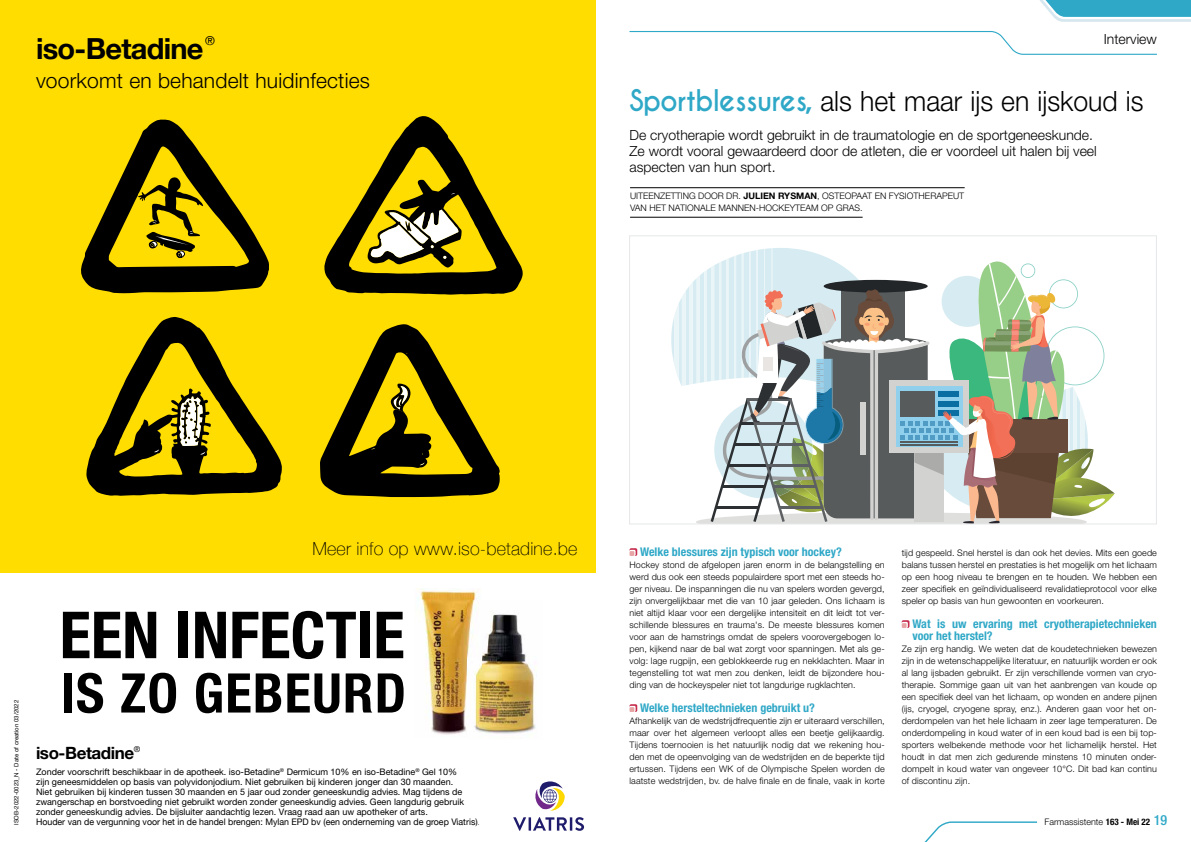
<style>
.page{position:relative;width:1191px;height:842px;background:#fff}
.page>*{position:absolute;margin:0;border:0;box-sizing:border-box;transform-origin:0 0}
.t1{font:700 condensed 65px "Helvetica Neue LT Pro";color:#000}
.t2{font:700 condensed 54.7px "Helvetica Neue LT Std";letter-spacing:.025em;color:#000}
.t3{font:700 29px "Helvetica Neue";letter-spacing:-.025em;color:#000}
.t4{font:300 28px "Helvetica Neue LT Std";color:#000;scale:.95 1}
.t5{font:300 21px "Helvetica Neue LT Pro";letter-spacing:.01em;color:#000}
.t6{font:100 18px "Helvetica Neue";letter-spacing:.01em;color:#000}
.t7{font:700 17px "Helvetica Neue LT Std";letter-spacing:-.025em;color:#000}
.t8{font:300 14px/16px "Helvetica Neue LT Std";color:#000}
.t9{font:500 condensed 14px "Helvetica Neue LT Std";color:#2fa8c7}
.t10{font:12.2px "Helvetica Neue";color:#000}
.t11{font:700 condensed 12px/12px "Helvetica Neue LT Std";color:#2fa8c7}
.t12{font:300 9px/12px "Helvetica Neue LT Std";letter-spacing:.01em;color:#000;text-align:justify}
.t13{font:9px/10px "Helvetica Neue LT Pro";color:#000}
.t14{font:9px "Helvetica Neue";color:#000}
.t15{font:8.2px "Helvetica Neue LT Std";color:#000}
.t16{font:6px "Helvetica Neue LT Pro";color:#000}
.s1{font-family:"Caviar Dreams";font-weight:700;color:#2fa8c7}
.s2{font-weight:700}
.s3{font-weight:700;font-stretch:condensed}
</style>
<div class="page">
<svg style="left:629px;top:31px;width:528px;height:24px"></svg>
<svg style="left:1040px;top:0;width:151px;height:22px;background:#67bed5"></svg>
<svg style="left:924px;top:821px;width:114px;height:21px"></svg>
<div style="left:0;top:0;width:595px;height:573px;background:#fd0"></div>
<svg style="left:86px;top:317px;width:196px;height:179px"></svg>
<svg style="left:324px;top:116px;width:199px;height:179px"></svg>
<svg style="left:81px;top:119px;width:188px;height:174px"></svg>
<svg style="left:320px;top:324px;width:180px;height:173px"></svg>
<img style="left:481px;top:611px;width:48px;height:54px">
<img style="left:417px;top:588px;width:60px;height:60px">
<img style="left:427px;top:648px;width:40px;height:17px">
<img style="left:467px;top:600px;width:10px;height:58px">
<img style="left:426px;top:665px;width:158px;height:166px">
<svg style="left:629px;top:548px;width:8px;height:8px"></svg>
<svg style="left:629px;top:704px;width:8px;height:8px"></svg>
<svg style="left:901px;top:620px;width:8px;height:8px"></svg>
<svg style="left:674px;top:248px;width:440px;height:274px"></svg>
<div style="left:629px;top:235px;width:527px;height:289px;border:1px solid #e6e7e8"></div>
<hr style="left:630px;top:187px;width:334px;height:1px;background:#000">
<hr style="left:630px;top:217px;width:232px;height:1px;background:#000">
<h3 class="t3" style="left:36px;top:26px;width:169px">iso-Betadine</h3>
<h3 class="t10" style="left:205px;top:32px;width:11px">®</h3>
<h3 class="t5" style="left:36px;top:68px;width:335px">voorkomt en behandelt huidinfecties</h3>
<h3 class="t8" style="left:1103px;top:31px;width:55px">Interview</h3>
<h3 class="t4" style="left:629px;top:84px;width:543px"><span class="s1">Sportblessures,</span> als het maar ijs en ijskoud is</h3>
<h3 class="t8" style="left:629px;top:127px;width:469px">De cryotherapie wordt gebruikt in de traumatologie en de sportgeneeskunde.<br>Ze wordt vooral gewaardeerd door de atleten, die er voordeel uit halen bij veel aspecten van hun sport.</h3>
<p class="t12" style="left:630px;top:190px;width:336px">UITEENZETTING DOOR DR. <span class="s2">JULIEN RYSMAN</span>, OSTEOPAAT EN FYSIOTHERAPEUT<br>VAN HET NATIONALE MANNEN-HOCKEYTEAM OP GRAS.</p>
<h3 class="t6" style="left:312px;top:535px;width:266px">Meer info op www.iso-betadine.be</h3>
<p class="t16" style="left:13px;top:825px;width:126px;rotate:-90deg">ISOB-2022-0023_N - Date of creation 03/2022</p>
<h1 class="t1" style="left:60px;top:596px;width:346px">EEN INFECTIE</h1>
<h2 class="t2" style="left:61px;top:660px;width:347px">IS ZO GEBEURD</h2>
<h3 class="t7" style="left:36px;top:743px;width:100px">iso-Betadine</h3>
<p class="t15" style="left:134px;top:744px;width:8px">®</p>
<p class="t13" style="left:36px;top:767px;width:429px">Zonder voorschrift beschikbaar in de apotheek. iso-Betadine<sup>®</sup> Dermicum 10% en iso-Betadine<sup>®</sup> Gel 10% zijn geneesmiddelen op basis van polyvidonjodium. Niet gebruiken bij kinderen jonger dan 30 maanden.<br>Niet gebruiken bij kinderen tussen 30 maanden en 5 jaar oud zonder geneeskundig advies. Mag tijdens de zwangerschap en borstvoeding niet gebruikt worden zonder geneeskundig advies. Geen langdurig gebruik zonder geneeskundig advies. De bijsluiter aandachtig lezen. Vraag raad aan uw apotheker of arts.</p>
<p class="t14" style="left:36px;top:815px;width:445px">Houder van de vergunning voor het in de handel brengen: Mylan EPD bv (een onderneming van de groep Viatris).</p>
<h3 class="t11" style="left:640px;top:545px;width:203px">Welke blessures zijn typisch voor hockey?</h3>
<p class="t12" style="left:629px;top:558px;width:257px">Hockey stond de afgelopen jaren enorm in de belangstelling en werd dus ook een steeds populairdere sport met een steeds ho&shy;ger niveau. De inspanningen die nu van spelers worden gevergd, zijn onvergelijkbaar met die van 10 jaar geleden. Ons lichaam is niet altijd klaar voor een dergelijke intensiteit en dit leidt tot ver&shy;schillende blessures en trauma's. De meeste blessures komen voor aan de hamstrings omdat de spelers voorovergebogen lo&shy;pen, kijkend naar de bal wat zorgt voor spanningen. Met als ge&shy;volg: lage rugpijn, een geblokkeerde rug en nekklachten. Maar in tegenstelling tot wat men zou denken, leidt de bijzondere hou&shy;ding van de hockeyspeler niet tot langdurige rugklachten.</p>
<h3 class="t11" style="left:640px;top:701px;width:176px">Welke hersteltechnieken gebruikt u?</h3>
<p class="t12" style="left:629px;top:714px;width:257px">Afhankelijk van de wedstrijdfrequentie zijn er uiteraard verschillen, maar over het algemeen verloopt alles een beetje gelijkaardig.<br>Tijdens toernooien is het natuurlijk nodig dat we rekening hou&shy;den met de opeenvolging van de wedstrijden en de beperkte tijd ertussen. Tijdens een WK of de Olympische Spelen worden de laatste wedstrijden, bv. de halve finale en de finale, vaak in korte</p>
<p class="t12" style="left:901px;top:546px;width:257px">tijd gespeeld. Snel herstel is dan ook het devies. Mits een goede balans tussen herstel en prestaties is het mogelijk om het lichaam op een hoog niveau te brengen en te houden. We hebben een zeer specifiek en geïndividualiseerd revalidatieprotocol voor elke speler op basis van hun gewoonten en voorkeuren.</p>
<h3 class="t11" style="left:912px;top:617px;width:246px">Wat is uw ervaring met cryotherapietechnieken voor het herstel?</h3>
<p class="t12" style="left:901px;top:642px;width:257px">Ze zijn erg handig. We weten dat de koudetechnieken bewezen zijn in de wetenschappelijke literatuur, en natuurlijk worden er ook al lang ijsbaden gebruikt. Er zijn verschillende vormen van cryo&shy;therapie. Sommige gaan uit van het aanbrengen van koude op een specifiek deel van het lichaam, op wonden en andere pijnen (ijs, cryogel, cryogene spray, enz.). Anderen gaan voor het on&shy;derdompelen van het hele lichaam in zeer lage temperaturen. De onderdompeling in koud water of in een koud bad is een bij top&shy;sporters welbekende methode voor het lichamelijk herstel. Het houdt in dat men zich gedurende minstens 10 minuten onder&shy;dompelt in koud water van ongeveer 10°C. Dit bad kan continu of discontinu zijn.</p>
<h3 class="t9" style="left:1153px;top:811px;width:15px">19</h3>
<p class="t12" style="left:1044px;top:816px;width:107px">Farmassistente <span class="s3">163 - Mei 22</span></p>
</div>
